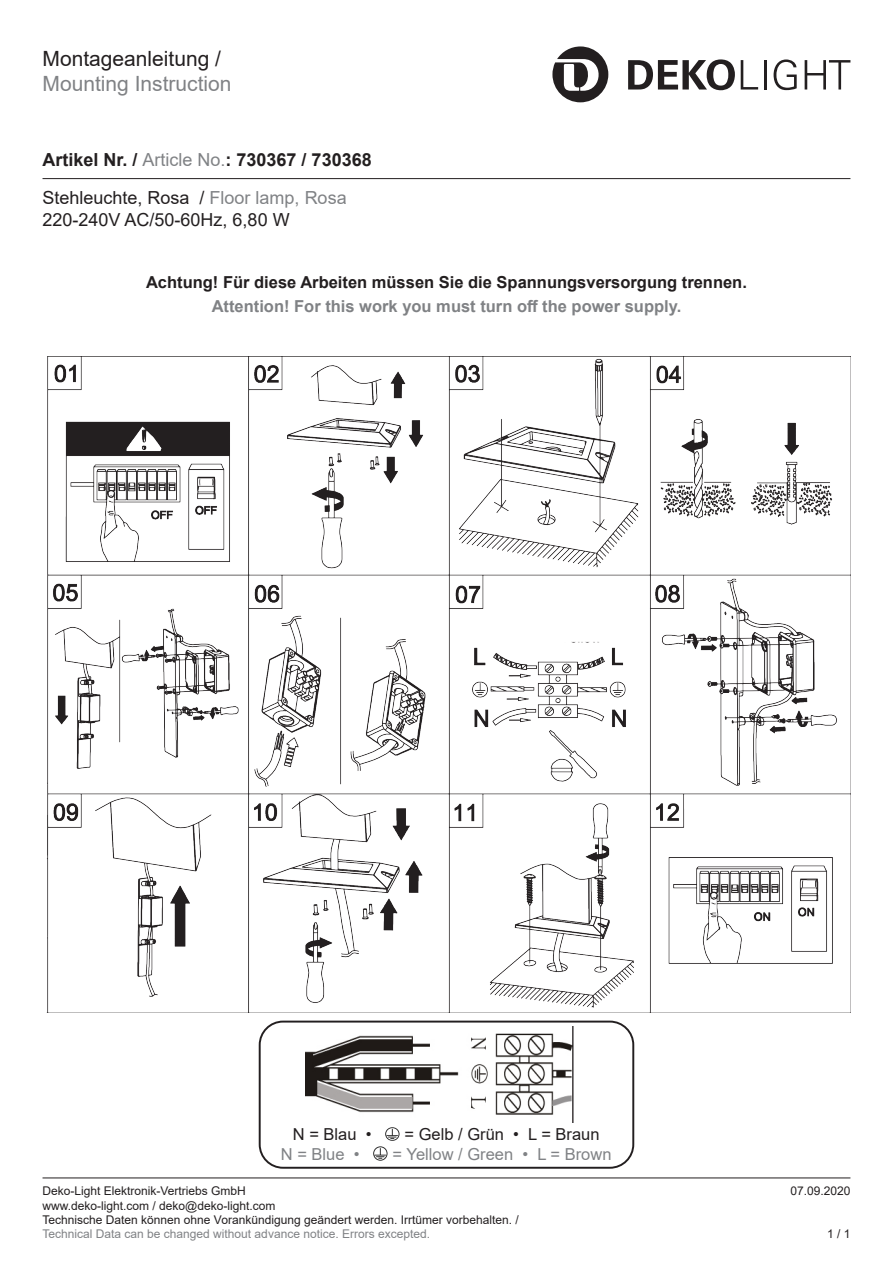
<style>
.page{position:relative;width:893px;height:1263px;background:#fff}
.page>*{position:absolute;margin:0;border:0;box-sizing:border-box;transform-origin:0 0}
.t1{font:21px "Arial";color:#808285}
.t2{font:21px "Arial";color:#231f20}
.Kurzbezeichnung{font:18px "Arial";color:#231f20}
.Artikel_Nummer{font:700 18px "Arial";color:#231f20}
.t3{font:700 16.5px "Arial";color:#231f20}
.t4{font:700 16.5px "Arial";color:#808285}
.Lauftext{font:16.5px "Arial";color:#808285}
.Lauftext-2{font:16.5px "Arial";color:#231f20}
.t5{font:12px/14.4px "Arial";color:#231f20}
.t6{font:12px "Arial";color:#808285}
.s1{font-weight:400;color:#808285}
.s2{color:#808285}
</style>
<div class="page">
<hr style="left:43px;top:178px;width:807px;height:1px;background:#231f20">
<svg style="left:552px;top:46px;width:56px;height:56px"></svg>
<svg style="left:628px;top:59px;width:107px;height:31px"></svg>
<svg style="left:741px;top:60px;width:17px;height:30px"></svg>
<hr style="left:764px;top:60px;width:2px;height:30px;background:#231f20">
<svg style="left:774px;top:59px;width:23px;height:31px"></svg>
<svg style="left:805px;top:60px;width:45px;height:30px"></svg>
<hr style="left:43px;top:1177px;width:807px;height:1px;background:#231f20">
<div style="left:259px;top:1020px;width:375px;height:149px;border:2px solid #231f20;border-radius:23px"></div>
<img style="left:305px;top:1026px;width:269px;height:96px">
<img style="left:385px;top:1127px;width:15px;height:14px">
<img style="left:373px;top:1146px;width:15px;height:15px">
<img style="left:47px;top:356px;width:803px;height:656px">
<h1 class="t2" style="left:43px;top:44px;width:180px">Montageanleitung /</h1>
<h1 class="t1" style="left:43px;top:69px;width:191px">Mounting Instruction</h1>
<p class="Artikel_Nummer" style="left:43px;top:147px;width:331px">Artikel Nr. / <span class="s1">Article No.</span>: 730367 / 730368</p>
<p class="Kurzbezeichnung" style="left:43px;top:186px;width:306px">Stehleuchte, Rosa / <span class="s2">Floor lamp, Rosa</span></p>
<p class="Kurzbezeichnung" style="left:43px;top:207px;width:249px">220-240V AC/50-60Hz, 6,80 W</p>
<h3 class="t3" style="left:146px;top:271px;width:602px">Achtung! Für diese Arbeiten müssen Sie die Spannungsversorgung trennen.</h3>
<h3 class="t4" style="left:212px;top:295px;width:471px">Attention! For this work you must turn off the power supply.</h3>
<p class="Lauftext-2" style="left:293px;top:1123px;width:80px">N = Blau •</p>
<p class="Lauftext-2" style="left:405px;top:1123px;width:197px">= Gelb / Grün • L = Braun</p>
<p class="Lauftext" style="left:281px;top:1142px;width:80px">N = Blue •</p>
<p class="Lauftext" style="left:393px;top:1142px;width:220px">= Yellow / Green • L = Brown</p>
<p class="t5" style="left:43px;top:1184px;width:205px">Deko-Light Elektronik-Vertriebs GmbH</p>
<p class="t5" style="left:790px;top:1184px;width:62px">07.09.2020</p>
<p class="t5" style="left:43px;top:1198px;width:478px">www.deko-light.com / deko@deko-light.com<br>Technische Daten können ohne Vorankündigung geändert werden. Irrtümer vorbehalten. /</p>
<p class="t6" style="left:43px;top:1226px;width:389px">Technical Data can be changed without advance notice. Errors excepted.</p>
<p class="t5" style="left:827px;top:1227px;width:25px">1 / 1</p>
</div>
